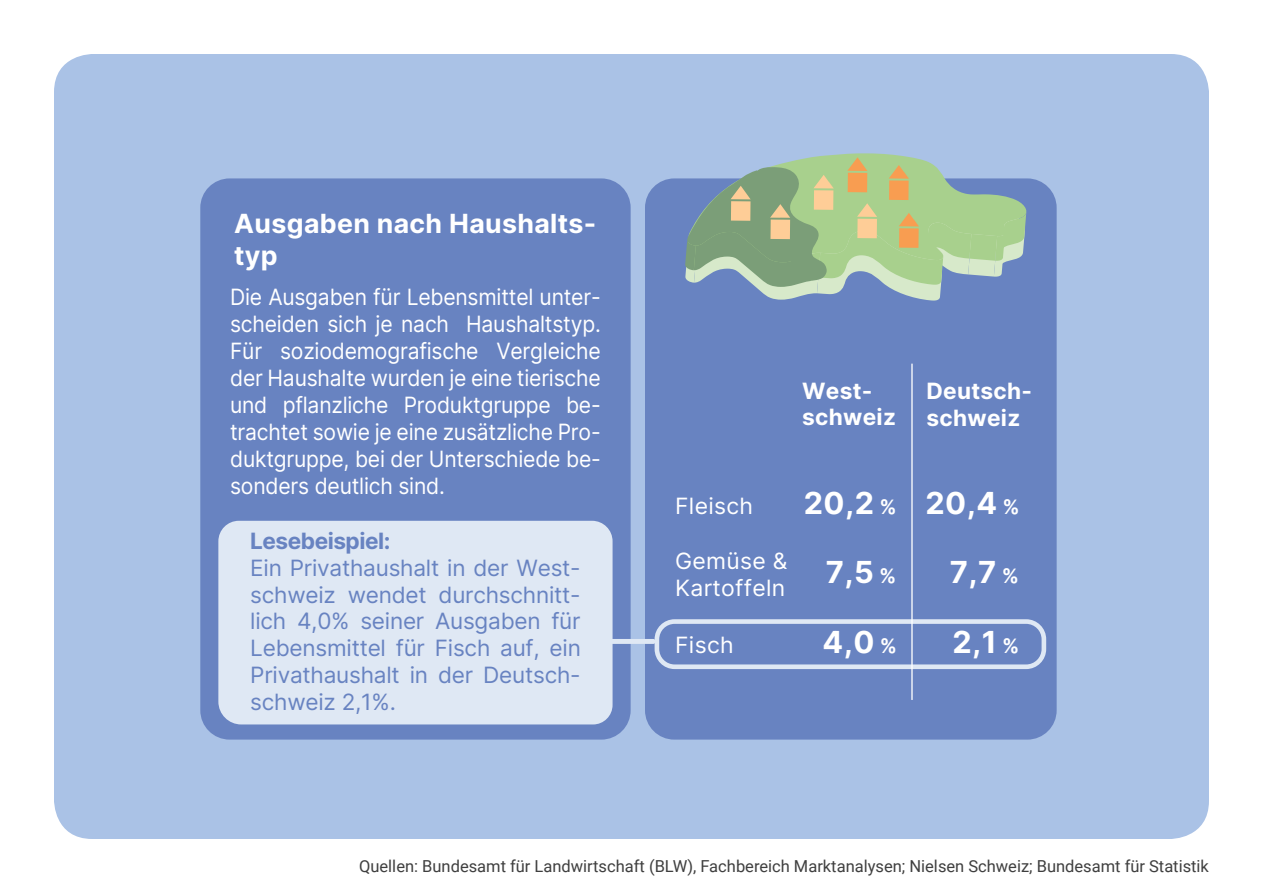
<style>
.page{position:relative;width:1263px;height:893px;background:#fff}
.page>*{position:absolute;margin:0;border:0;box-sizing:border-box;transform-origin:0 0}
.t1{font:700 30.3px "Inter";color:#fff}
.t2{font:700 26.4px/31.7px "Inter";letter-spacing:.015em;color:#fff}
.t3{font:22.5px/27px "Inter";letter-spacing:-.01em;color:#fff;text-align:justify;scale:.94 1}
.t4{font:22.5px/27px "Inter";letter-spacing:-.01em;color:#6883c1;text-align:justify}
.t5{font:700 22.5px/27px "Inter";letter-spacing:.015em;color:#fff}
.t6{font:22.5px/27px "Inter";letter-spacing:.015em;color:#fff}
.t7{font:700 22.5px "Inter";letter-spacing:-.02em;color:#6883c1}
.t8{font:22.5px "Inter";letter-spacing:-.01em;color:#fff}
.t9{font:16.5px "Roboto";color:#3f3f3f}
.s1{font-size:19.8px}
</style>
<div class="page">
<div style="left:54px;top:54px;width:1155px;height:785px;background:#aac2e6;border-radius:38px"></div>
<div style="left:645px;top:178px;width:412px;height:562px;background:#6883c1;border-radius:29px"></div>
<div style="left:200px;top:178px;width:431px;height:562px;background:#6883c1;border-radius:29px"></div>
<div style="left:218px;top:521px;width:394px;height:203px;background:#dfe8f4"></div>
<svg style="left:685px;top:153px;width:341px;height:148px"></svg>
<div style="left:655px;top:619px;width:391px;height:50px;border:5px solid #dfe8f4;border-radius:18px"></div>
<hr style="left:911px;top:364px;width:2px;height:336px;background:#fff">
<svg style="left:591px;top:639px;width:65px;height:5px"></svg>
<p class="t2" style="left:234px;top:207px;width:364px">Ausgaben nach Haushalts&shy;typ</p>
<p class="t3" style="left:230px;top:284px;width:396px">Die Ausgaben für Lebensmittel unter&shy;scheiden sich je nach Haushaltstyp.<br>Für soziodemografische Vergleiche der Haushalte wurden je eine tierische und pflanzliche Produktgruppe be&shy;trachtet sowie je eine zusätzliche Pro&shy;duktgruppe, bei der Unterschiede be&shy;sonders deutlich sind.</p>
<p class="t7" style="left:250px;top:527px;width:142px">Lesebeispiel:</p>
<p class="t4" style="left:250px;top:554px;width:332px">Ein Privathaushalt in der West&shy;schweiz wendet durchschnitt&shy;lich 4,0% seiner Ausgaben für Lebensmittel für Fisch auf, ein Privathaushalt in der Deutsch&shy;schweiz 2,1%.</p>
<p class="t5" style="left:802px;top:377px;width:95px">West&shy;schweiz</p>
<p class="t6" style="left:675px;top:492px;width:79px">Fleisch</p>
<p class="t6" style="left:675px;top:548px;width:114px">Gemüse &amp;<br>Kartoffeln</p>
<p class="t8" style="left:675px;top:631px;width:60px">Fisch</p>
<h1 class="t1" style="left:804px;top:484px;width:94px">20,2 <span class="s1">%</span></h1>
<h1 class="t1" style="left:826px;top:554px;width:72px">7,5 <span class="s1">%</span></h1>
<h1 class="t1" style="left:822px;top:624px;width:76px">4,0 <span class="s1">%</span></h1>
<p class="t5" style="left:926px;top:377px;width:107px">Deutsch&shy;schweiz</p>
<h1 class="t1" style="left:925px;top:484px;width:96px">20,4 <span class="s1">%</span></h1>
<h1 class="t1" style="left:950px;top:554px;width:71px">7,7 <span class="s1">%</span></h1>
<h1 class="t1" style="left:952px;top:624px;width:68px">2,1 <span class="s1">%</span></h1>
<p class="t9" style="left:359px;top:856px;width:851px">Quellen: Bundesamt für Landwirtschaft (BLW), Fachbereich Marktanalysen; Nielsen Schweiz; Bundesamt für Statistik</p>
</div>
